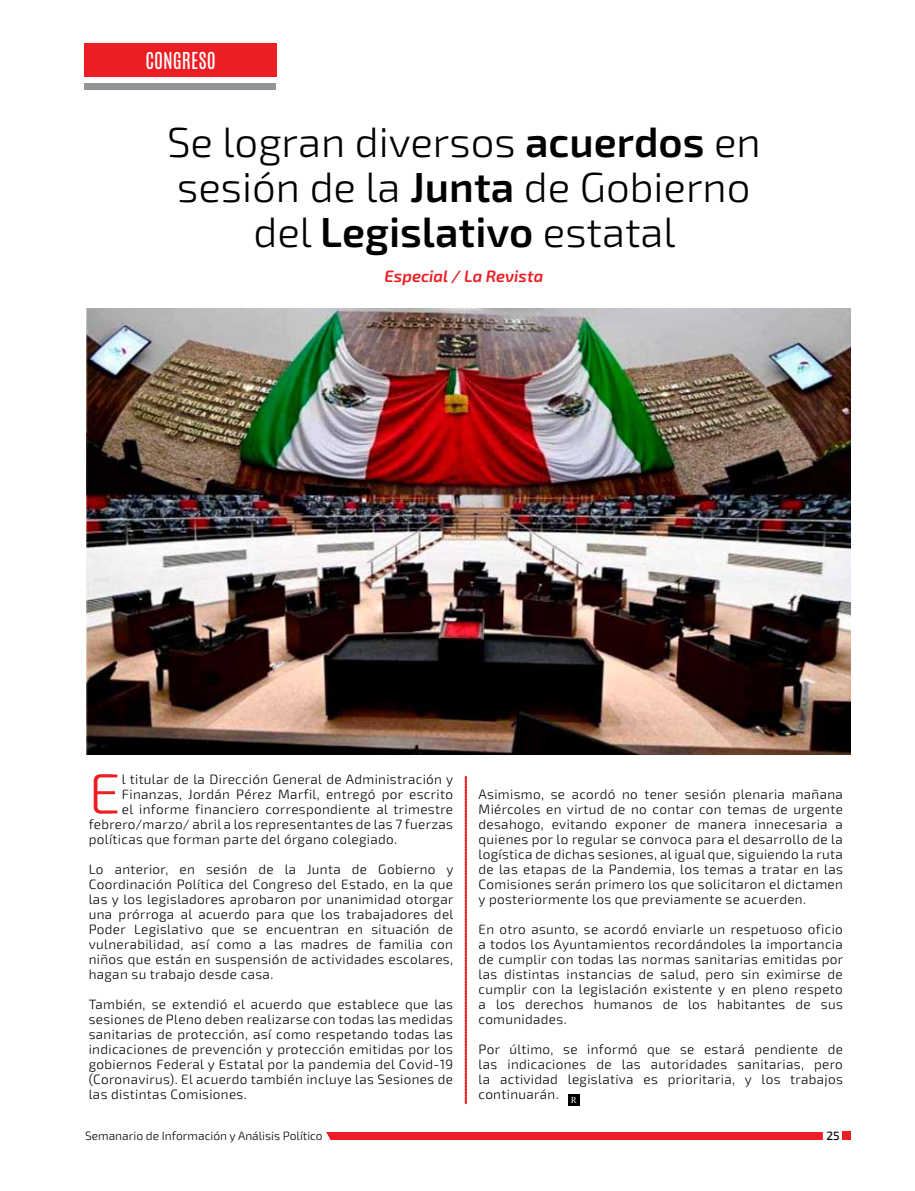
<style>
.page{position:relative;width:915px;height:1191px;background:#fff}
.page>*{position:absolute;margin:0;border:0;box-sizing:border-box;transform-origin:0 0}
.t1{font:300 57px "Exo 2";color:#ed1d24}
.t2{font:300 42px/45px "Exo 2";color:#000;text-align:center}
.t3{font:19.5px "Antonio";color:#fff}
.t4{font:italic 600 16.5px "Exo 2";color:#ed1d24}
.t5{font:300 13.5px/15px "Exo 2";letter-spacing:.025em;color:#000;text-align:justify}
.t6{font:300 12px "Exo 2";color:#000}
.t7{font:500 12px "Exo 2";color:#000}
.s1{font-weight:600}
</style>
<div class="page">
<div style="left:842px;top:1131px;width:8px;height:9px;background:#ed1d24"></div>
<div style="left:326px;top:1132px;width:496px;height:8px;background:#ed1d24"></div>
<div style="left:84px;top:43px;width:192px;height:34px;background:#ed1d24"></div>
<div style="left:84px;top:84px;width:191px;height:6px;background:#939598"></div>
<div style="left:568px;top:1094px;width:11px;height:12px;background:#000"></div>
<svg style="left:571px;top:1097px;width:5px;height:5px"></svg>
<svg style="left:465px;top:776px;width:1px;height:327px"></svg>
<img style="left:86px;top:308px;width:764px;height:447px">
<h3 class="t3" style="left:151px;top:46px;width:57px">OPINIÓN</h3>
<h3 class="t3" style="left:145px;top:46px;width:72px">CONGRESO</h3>
<h2 class="t2" style="left:167px;top:120px;width:595px">Se logran diversos <span class="s1">acuerdos</span> en sesión de la <span class="s1">Junta</span> de Gobierno del <span class="s1">Legislativo</span> estatal</h2>
<p class="t4" style="left:384px;top:266px;width:160px">Especial / La Revista</p>
<h1 class="t1" style="left:89px;top:760px;width:33px">E</h1>
<p class="t5" style="left:122px;top:771px;width:333px">l titular de la Dirección General de Administración y</p>
<p class="t5" style="left:122px;top:786px;width:332px">Finanzas, Jordán Pérez Marfil, entregó por escrito</p>
<p class="t5" style="left:122px;top:801px;width:332px">el informe financiero correspondiente al trimestre</p>
<p class="t5" style="left:89px;top:816px;width:365px">febrero/marzo/ abril a los representantes de las 7 fuerzas</p>
<p class="t5" style="left:89px;top:831px;width:310px">políticas que forman parte del órgano colegiado.</p>
<p class="t5" style="left:89px;top:861px;width:366px">Lo anterior, en sesión de la Junta de Gobierno y Coordinación Política del Congreso del Estado, en la que las y los legisladores aprobaron por unanimidad otorgar una prórroga al acuerdo para que los trabajadores del Poder Legislativo que se encuentran en situación de vulnerabilidad, así como a las madres de familia con niños que están en suspensión de actividades escolares, hagan su trabajo desde casa.</p>
<p class="t5" style="left:89px;top:996px;width:366px">También, se extendió el acuerdo que establece que las sesiones de Pleno deben realizarse con todas las medidas sanitarias de protección, así como respetando todas las indicaciones de prevención y protección emitidas por los gobiernos Federal y Estatal por la pandemia del Covid-19 (Coronavirus). El acuerdo también incluye las Sesiones de las distintas Comisiones.</p>
<p class="t5" style="left:478px;top:786px;width:366px">Asimismo, se acordó no tener sesión plenaria mañana Miércoles en virtud de no contar con temas de urgente desahogo, evitando exponer de manera innecesaria a quienes por lo regular se convoca para el desarrollo de la logística de dichas sesiones, al igual que, siguiendo la ruta de las etapas de la Pandemia, los temas a tratar en las Comisiones serán primero los que solicitaron el dictamen y posteriormente los que previamente se acuerden.</p>
<p class="t5" style="left:478px;top:921px;width:366px">En otro asunto, se acordó enviarle un respetuoso oficio a todos los Ayuntamientos recordándoles la importancia de cumplir con todas las normas sanitarias emitidas por las distintas instancias de salud, pero sin eximirse de cumplir con la legislación existente y en pleno respeto a los derechos humanos de los habitantes de sus comunidades.</p>
<p class="t5" style="left:478px;top:1041px;width:366px">Por último, se informó que se estará pendiente de las indicaciones de las autoridades sanitarias, pero la actividad legislativa es prioritaria, y los trabajos continuarán.</p>
<p class="t6" style="left:85px;top:1128px;width:239px">Semanario de Información y Análisis Político</p>
<p class="t7" style="left:826px;top:1128px;width:15px">25</p>
</div>
